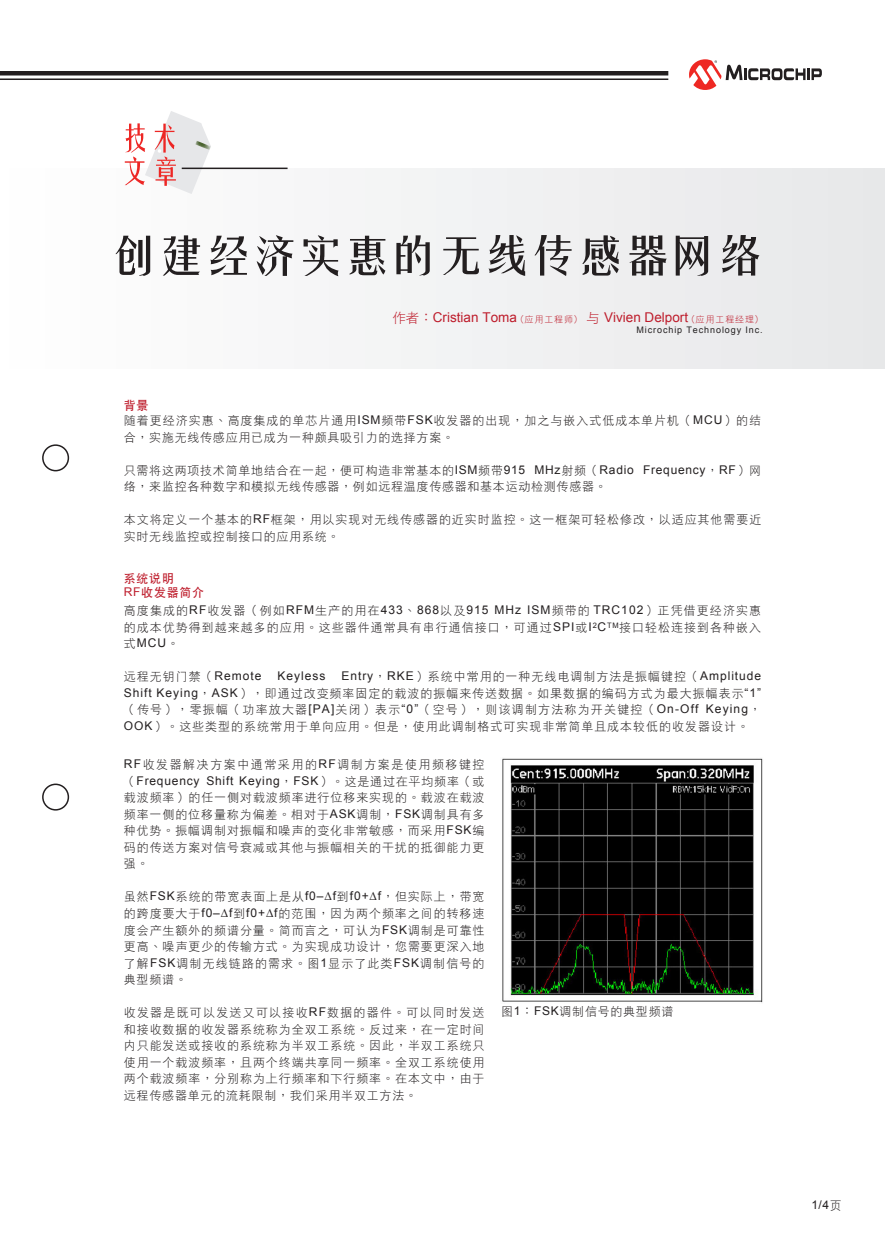
<style>
.page{position:relative;width:885px;height:1255px;background:#fff}
.page>*{position:absolute;margin:0;border:0;box-sizing:border-box;transform-origin:0 0}
.t1{font:42px "FZYTK GBK1 0";letter-spacing:-.15em;color:#231f20;scale:1.3 1}
.t2{font:13.5px "Arial";color:#be1d2c}
.t3{font:12px/16.5px "DFP Hei W3 GB5";letter-spacing:.075em;color:#231f20}
.t4{font:12px "Arial";letter-spacing:.065em;color:#231f20}
.t5{font:12px "DFP Hei W3 GB5";letter-spacing:.125em;color:#231f20}
.t6{font:12px/13.5px "DF Hei Md WIN GB";letter-spacing:.06em;color:#be1d2c}
.t7{font:9px "Arial";letter-spacing:.1em;color:#231f20}
.s1{font-family:"DFP Hei W3 GB5"}
.s2{font-family:"DFP Hei W3 GB5";font-size:9px}
.s3{font-family:"Arial"}
</style>
<div class="page">
<div style="left:0;top:168px;width:884px;height:200px;background:#f2f3f4"></div>
<svg style="left:125px;top:111px;width:86px;height:82px"></svg>
<hr style="left:182px;top:167px;width:105px;height:2px;background:#231f20">
<hr style="left:0;top:71px;width:668px;height:4px;background:#231f20">
<hr style="left:0;top:78px;width:668px;height:2px;background:#231f20">
<svg style="left:689px;top:59px;width:132px;height:31px"></svg>
<div style="left:42px;top:444px;width:27px;height:27px;border:2px solid #231f20;border-radius:50%"></div>
<div style="left:42px;top:783px;width:27px;height:27px;border:2px solid #231f20;border-radius:50%"></div>
<img style="left:502px;top:758px;width:261px;height:245px">
<h1 class="t1" style="left:108px;top:229px;width:508px">创建经济实惠的无线传感器网络</h1>
<p class="t6" style="left:124px;top:398px;width:26px">背景</p>
<p class="t2" style="left:392px;top:308px;width:367px"><span class="s1">作者：</span>Cristian Toma <span class="s2">(應用工程師)</span> <span class="s1">與</span> Vivien Delport <span class="s2">(應用工程經理)</span></p>
<p class="t7" style="left:636px;top:324px;width:128px">Microchip Technology Inc.</p>
<p class="t3" style="left:124px;top:412px;width:639px">隨著更經濟實惠、高度集成的單芯片通用<span class="s3">ISM</span>頻帶<span class="s3">FSK</span>收發器的出現，加之與嵌入式低成本單片機（<span class="s3">MCU</span>）的結合，實施無線傳感應用已成為一種頗具吸引力的選擇方案。</p>
<p class="t3" style="left:124px;top:462px;width:638px">只需將這兩項技術簡單地結合在一起，便可構造非常基本的<span class="s3">ISM</span>頻帶<span class="s3">915 MHz</span>射頻（<span class="s3">Radio Frequency</span>，<span class="s3">RF</span>）網絡，來監控各種數字和模擬無線傳感器，例如遠程溫度傳感器和基本運動檢測傳感器。</p>
<p class="t3" style="left:124px;top:511px;width:639px">本文將定義一個基本的<span class="s3">RF</span>框架，用以實現對無線傳感器的近實時監控。這一框架可輕鬆修改，以適應其他需要近實時無線監控或控制接口的應用系統。</p>
<p class="t6" style="left:124px;top:572px;width:82px">系統說明<br><span class="s3">RF</span>收發器簡介</p>
<p class="t3" style="left:124px;top:602px;width:639px">高度集成的<span class="s3">RF</span>收發器（例如<span class="s3">RFM</span>生產的用在<span class="s3">433</span>、<span class="s3">868</span>以及<span class="s3">915 MHz ISM</span>頻帶的 <span class="s3">TRC102</span>）正憑借更經濟實惠的成本優勢得到越來越多的應用。這些器件通常具有串行通信接口，可通過<span class="s3">SPI</span>或<span class="s3">I</span><sup>2</sup><span class="s3">C</span><sup>TM</sup>接口輕鬆連接到各種嵌入</p>
<p class="t4" style="left:124px;top:635px;width:57px"><span class="s1">式</span>MCU<span class="s1">。</span></p>
<p class="t3" style="left:124px;top:668px;width:139px">遠程無鑰門禁（<span class="s3">Remote</span></p>
<p class="t4" style="left:277px;top:668px;width:49px">Keyless</p>
<p class="t3" style="left:124px;top:668px;width:638px;text-align:justify;text-indent:217px"><span class="s3">Entry</span>，<span class="s3">RKE</span>）系統中常用的一種無線電調製方法是振幅鍵控（<span class="s3">Amplitude Shift Keying</span>，<span class="s3">ASK</span>），即通過改變頻率固定的載波的振幅來傳送數據。如果數據的編碼方式為最大振幅表示<span class="s3">“1”</span>（傳號），零振幅（功率放大器<span class="s3">[PA]</span>關閉）表示<span class="s3">“0”</span>（空號），則該調製方法稱為開關鍵控（<span class="s3">On-Off Keying</span>，<span class="s3">OOK</span>）。這些類型的系統常用于單向應用。但是，使用此調製格式可實現非常簡單且成本較低的收發器設計。</p>
<p class="t5" style="left:124px;top:758px;width:362px"><span class="s3">RF</span>收發器解決方案中通常採用的<span class="s3">RF</span>調製方案是使用頻移鍵控</p>
<p class="t4" style="left:124px;top:772px;width:362px"><span class="s1">（</span>Frequency Shift Keying<span class="s1">，</span>FSK<span class="s1">）。這是通過在平均頻率（或</span></p>
<p class="t3" style="left:124px;top:789px;width:362px;text-align:justify">載波頻率）的任一側對載波頻率進行位移來實現的。載波在載波頻率一側的位移量稱為偏差。相對於<span class="s3">ASK</span>調製，<span class="s3">FSK</span>調製具有多種優勢。振幅調製對振幅和噪聲的變化非常敏感，而採用<span class="s3">FSK</span>編碼的傳送方案對信號衰減或其他與振幅相關的干擾的抵禦能力更強。</p>
<p class="t3" style="left:124px;top:888px;width:362px;text-align:justify">雖然<span class="s3">FSK</span>系統的帶寬表面上是從<span class="s3">f0–∆f</span>到<span class="s3">f0+∆f</span>，但實際上，帶寬的跨度要大於<span class="s3">f0–∆f</span>到<span class="s3">f0+∆f</span>的範圍，因為兩個頻率之間的轉移速度會產生額外的頻譜分量。簡而言之，可認為<span class="s3">FSK</span>調製是可靠性更高、噪聲更少的傳輸方式。為實現成功設計，您需要更深入地瞭解<span class="s3">FSK</span>調製無線鏈路的需求。圖<span class="s3">1</span>顯示了此類<span class="s3">FSK</span>調製信號的典型頻譜。</p>
<p class="t3" style="left:124px;top:1004px;width:362px;text-align:justify">收發器是既可以發送又可以接收<span class="s3">RF</span>數據的器件。可以同時發送和接收數據的收發器系統稱為全雙工系統。反過來，在一定時間內只能發送或接收的系統稱為半雙工系統。因此，半雙工系統只使用一個載波頻率，且兩個終端共享同一頻率。全雙工系統使用兩個載波頻率，分別稱為上行頻率和下行頻率。在本文中，由於遠程傳感器單元的流耗限制，我們採用半雙工方法。</p>
<p class="t3" style="left:501px;top:1002px;width:174px">圖<span class="s3">1</span>：<span class="s3">FSK</span>調製信號的典型頻譜</p>
<p class="t4" style="left:811px;top:1196px;width:32px">1/4<span class="s1">頁</span></p>
</div>
